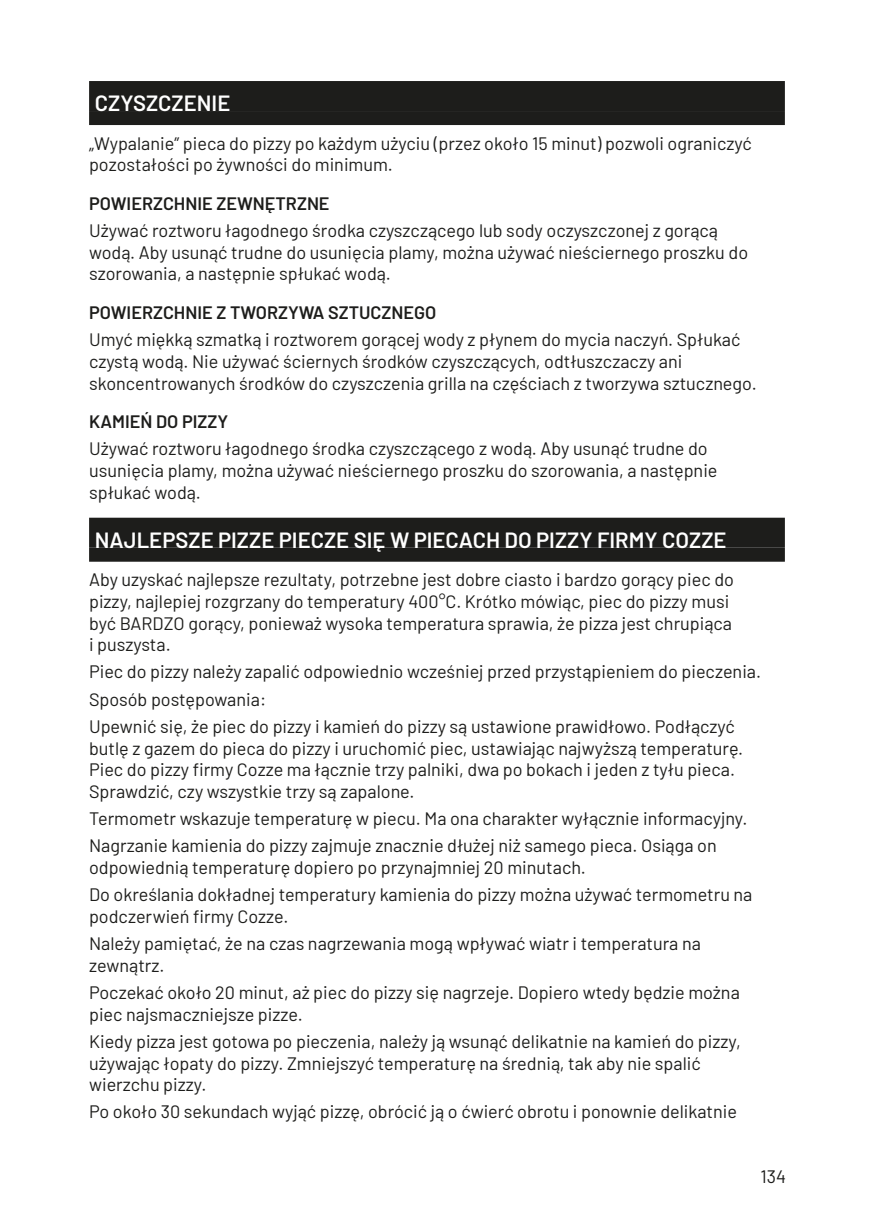
<style>
.page{position:relative;width:874px;height:1225px;background:#fff}
.page>*{position:absolute;margin:0;border:0;box-sizing:border-box;transform-origin:0 0}
.t1{font:600 22px "Barlow";color:#fff}
.t2{font:18px/21.6px "Barlow";color:#1d1d1b}
.t3{font:600 18px "Barlow";color:#1d1d1b}
</style>
<div class="page">
<div style="left:89px;top:81px;width:695px;height:30px;background:#1d1d1b"></div>
<div style="left:89px;top:111px;width:695px;height:14px;background:#1d1d1b"></div>
<div style="left:89px;top:518px;width:695px;height:30px;background:#1d1d1b"></div>
<div style="left:89px;top:548px;width:695px;height:14px;background:#1d1d1b"></div>
<p class="t1" style="left:95px;top:87px;width:137px">CZYSZCZENIE</p>
<p class="t2" style="left:89px;top:131px;width:664px">„Wypalanie” pieca do pizzy po każdym użyciu (przez około 15 minut) pozwoli ograniczyć pozostałości po żywności do minimum.</p>
<p class="t3" style="left:89px;top:190px;width:242px">POWIERZCHNIE ZEWNĘTRZNE</p>
<p class="t2" style="left:89px;top:218px;width:660px">Używać roztworu łagodnego środka czyszczącego lub sody oczyszczonej z gorącą wodą. Aby usunąć trudne do usunięcia plamy, można używać nieściernego proszku do szorowania, a następnie spłukać wodą.</p>
<p class="t3" style="left:89px;top:299px;width:348px">POWIERZCHNIE Z TWORZYWA SZTUCZNEGO</p>
<p class="t2" style="left:89px;top:327px;width:669px">Umyć miękką szmatką i roztworem gorącej wody z płynem do mycia naczyń. Spłukać czystą wodą. Nie używać ściernych środków czyszczących, odtłuszczaczy ani skoncentrowanych środków do czyszczenia grilla na częściach z tworzywa sztucznego.</p>
<p class="t3" style="left:89px;top:408px;width:141px">KAMIEŃ DO PIZZY</p>
<p class="t2" style="left:89px;top:437px;width:629px">Używać roztworu łagodnego środka czyszczącego z wodą. Aby usunąć trudne do usunięcia plamy, można używać nieściernego proszku do szorowania, a następnie spłukać wodą.</p>
<p class="t1" style="left:95px;top:523px;width:633px">NAJLEPSZE PIZZE PIECZE SIĘ W PIECACH DO PIZZY FIRMY COZZE</p>
<p class="t2" style="left:89px;top:567px;width:646px">Aby uzyskać najlepsze rezultaty, potrzebne jest dobre ciasto i bardzo gorący piec do pizzy, najlepiej rozgrzany do temperatury 400°C. Krótko mówiąc, piec do pizzy musi być BARDZO gorący, ponieważ wysoka temperatura sprawia, że pizza jest chrupiąca i puszysta.</p>
<p class="t2" style="left:89px;top:657px;width:673px;line-height:27.2px">Piec do pizzy należy zapalić odpowiednio wcześniej przed przystąpieniem do pieczenia.<br>Sposób postępowania:<br>Upewnić się, że piec do pizzy i kamień do pizzy są ustawione prawidłowo. Podłączyć</p>
<p class="t2" style="left:89px;top:736px;width:655px">butlę z gazem do pieca do pizzy i uruchomić piec, ustawiając najwyższą temperaturę.<br>Piec do pizzy firmy Cozze ma łącznie trzy palniki, dwa po bokach i jeden z tyłu pieca.<br>Sprawdzić, czy wszystkie trzy są zapalone.</p>
<p class="t2" style="left:89px;top:803px;width:659px;line-height:27.2px">Termometr wskazuje temperaturę w piecu. Ma ona charakter wyłącznie informacyjny.<br>Nagrzanie kamienia do pizzy zajmuje znacznie dłużej niż samego pieca. Osiąga on</p>
<p class="t2" style="left:89px;top:852px;width:664px;line-height:27.2px">odpowiednią temperaturę dopiero po przynajmniej 20 minutach.<br>Do określania dokładnej temperatury kamienia do pizzy można używać termometru na</p>
<p class="t2" style="left:89px;top:901px;width:613px;line-height:27.2px">podczerwień firmy Cozze.<br>Należy pamiętać, że na czas nagrzewania mogą wpływać wiatr i temperatura na</p>
<p class="t2" style="left:89px;top:950px;width:652px;line-height:27.2px">zewnątrz.<br>Poczekać około 20 minut, aż piec do pizzy się nagrzeje. Dopiero wtedy będzie można</p>
<p class="t2" style="left:89px;top:999px;width:653px;line-height:27.2px">piec najsmaczniejsze pizze.<br>Kiedy pizza jest gotowa po pieczenia, należy ją wsunąć delikatnie na kamień do pizzy,</p>
<p class="t2" style="left:89px;top:1050px;width:613px">używając łopaty do pizzy. Zmniejszyć temperaturę na średnią, tak aby nie spalić wierzchu pizzy.</p>
<p class="t2" style="left:89px;top:1099px;width:649px">Po około 30 sekundach wyjąć pizzę, obrócić ją o ćwierć obrotu i ponownie delikatnie</p>
<p class="t2" style="left:760px;top:1164px;width:27px">134</p>
</div>
